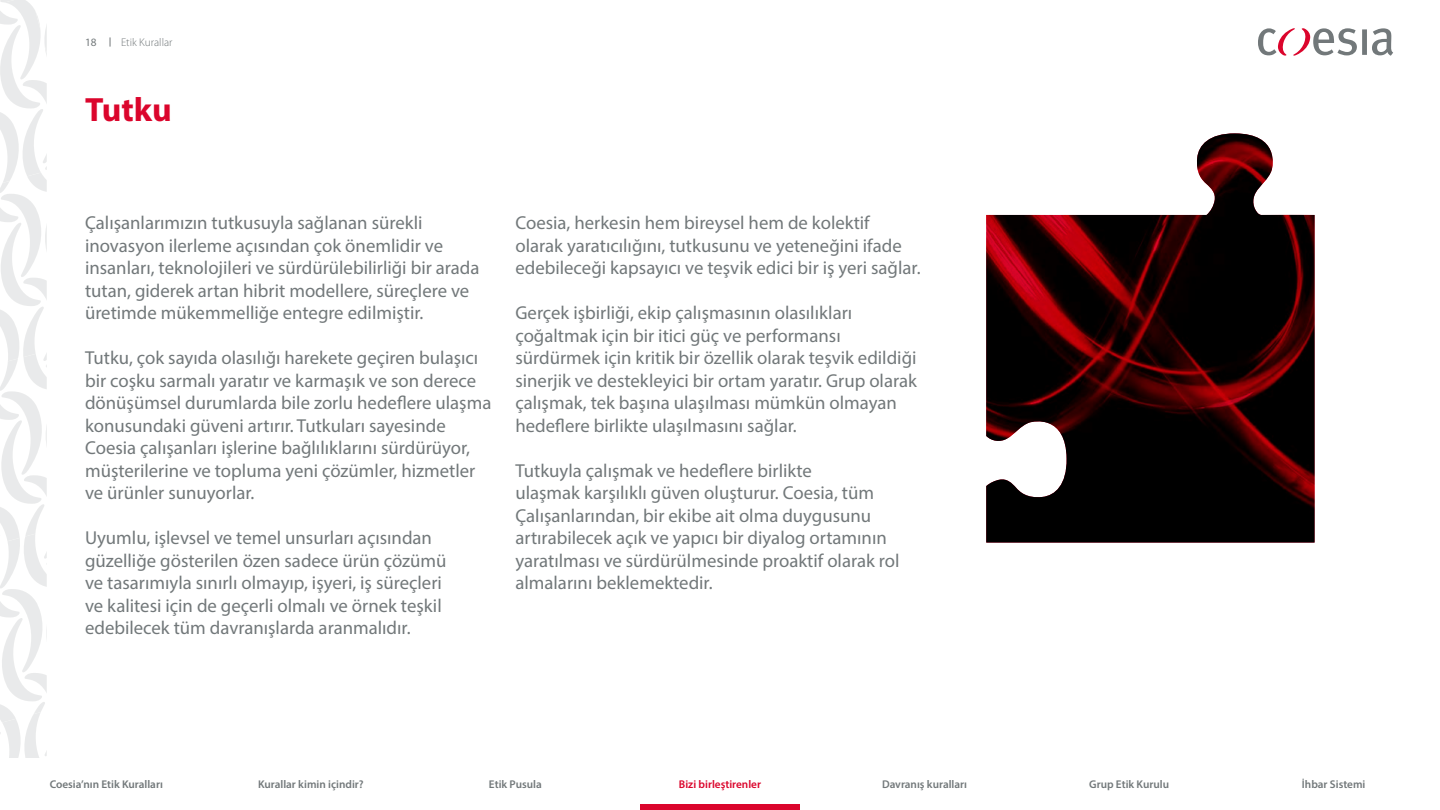
<style>
.page{position:relative;width:1440px;height:810px;background:#fff}
.page>*{position:absolute;margin:0;border:0;box-sizing:border-box;transform-origin:0 0}
.t1{font:700 33.75px "Myriad Pro";color:#db052c}
.t2{font:18.75px/22.5px "Myriad Pro";color:#72787a}
.t3{font:600 11.25px "Myriad Pro";color:#72787a}
.t4{font:600 11.25px "Myriad Pro";color:#db052c}
.t5{font:300 11.25px "Myriad Pro";color:#72787a}
.t6{font:11.25px "Myriad Pro";color:#72787a}
</style>
<div class="page">
<div style="left:1362px;top:29px;width:5px;height:26px;background:#72787a"></div>
<svg style="left:1372px;top:28px;width:21px;height:28px"></svg>
<svg style="left:1258px;top:28px;width:99px;height:28px"></svg>
<svg style="left:0;top:0;width:47px;height:758px"></svg>
<svg style="left:986px;top:133px;width:329px;height:410px;fill:#070000"></svg>
<div style="left:640px;top:805px;width:160px;height:5px;background:#db052c"></div>
<p class="t6" style="left:85px;top:35px;width:13px">18</p>
<p class="t5" style="left:121px;top:36px;width:53px">Etik Kurallar</p>
<h1 class="t1" style="left:85px;top:88px;width:88px">Tutku</h1>
<p class="t2" style="left:85px;top:211px;width:396px">Çalışanlarımızın tutkusuyla sağlanan sürekli inovasyon ilerleme açısından çok önemlidir ve insanları, teknolojileri ve sürdürülebilirliği bir arada tutan, giderek artan hibrit modellere, süreçlere ve üretimde mükemmelliğe entegre edilmiştir.</p>
<p class="t2" style="left:85px;top:346px;width:408px">Tutku, çok sayıda olasılığı harekete geçiren bulaşıcı bir coşku sarmalı yaratır ve karmaşık ve son derece dönüşümsel durumlarda bile zorlu hedeflere ulaşma konusundaki güveni artırır. Tutkuları sayesinde Coesia çalışanları işlerine bağlılıklarını sürdürüyor, müşterilerine ve topluma yeni çözümler, hizmetler ve ürünler sunuyorlar.</p>
<p class="t2" style="left:85px;top:526px;width:363px">Uyumlu, işlevsel ve temel unsurları açısından güzelliğe gösterilen özen sadece ürün çözümü ve tasarımıyla sınırlı olmayıp, işyeri, iş süreçleri ve kalitesi için de geçerli olmalı ve örnek teşkil edebilecek tüm davranışlarda aranmalıdır.</p>
<p class="t2" style="left:515px;top:211px;width:407px">Coesia, herkesin hem bireysel hem de kolektif olarak yaratıcılığını, tutkusunu ve yeteneğini ifade edebileceği kapsayıcı ve teşvik edici bir iş yeri sağlar.</p>
<p class="t2" style="left:515px;top:301px;width:403px">Gerçek işbirliği, ekip çalışmasının olasılıkları çoğaltmak için bir itici güç ve performansı sürdürmek için kritik bir özellik olarak teşvik edildiği sinerjik ve destekleyici bir ortam yaratır. Grup olarak çalışmak, tek başına ulaşılması mümkün olmayan hedeflere birlikte ulaşılmasını sağlar.</p>
<p class="t2" style="left:515px;top:459px;width:386px">Tutkuyla çalışmak ve hedeflere birlikte<br>ulaşmak karşılıklı güven oluşturur. Coesia, tüm Çalışanlarından, bir ekibe ait olma duygusunu artırabilecek açık ve yapıcı bir diyalog ortamının yaratılması ve sürdürülmesinde proaktif olarak rol almalarını beklemektedir.</p>
<p class="t3" style="left:50px;top:777px;width:115px">Coesia’nın Etik Kuralları</p>
<p class="t3" style="left:258px;top:777px;width:107px">Kurallar kimin içindir?</p>
<p class="t3" style="left:489px;top:777px;width:54px">Etik Pusula</p>
<p class="t4" style="left:679px;top:777px;width:84px">Bizi birleştirenler</p>
<p class="t3" style="left:882px;top:777px;width:87px">Davranış kuralları</p>
<p class="t3" style="left:1089px;top:777px;width:81px">Grup Etik Kurulu</p>
<p class="t3" style="left:1302px;top:777px;width:65px">İhbar Sistemi</p>
</div>
